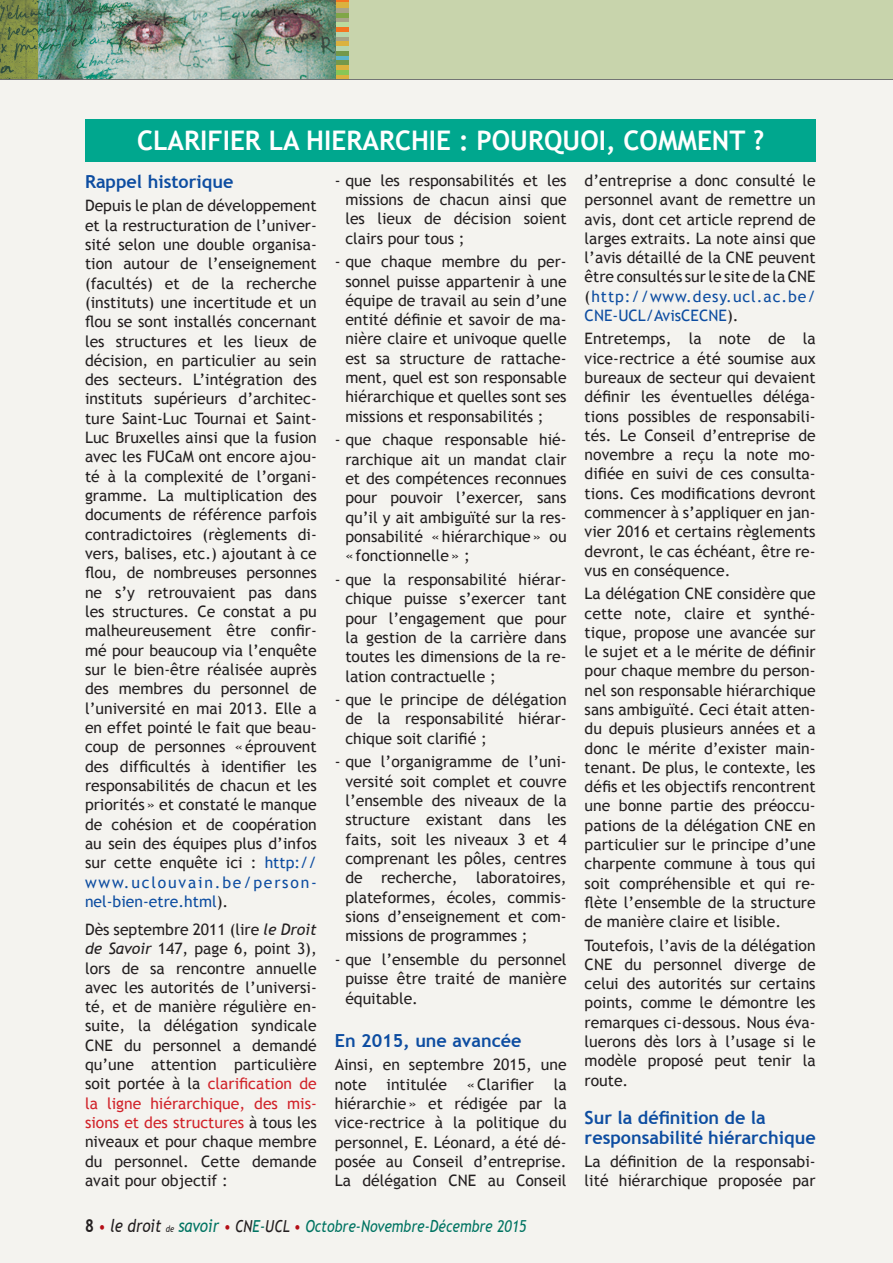
<style>
.page{position:relative;width:893px;height:1263px;background:#fff}
.page>*{position:absolute;margin:0;border:0;box-sizing:border-box;transform-origin:0 0}
.t1{font:700 27px "Trebuchet MS";color:#fff}
.t2{font:700 18px/19.4px "Trebuchet MS";color:#0d4da1}
.t3{font:italic 16.5px "Trebuchet MS";color:#007462;scale:.85 1}
.t4{font:15.75px/19.4px "Trebuchet MS";color:#231f20;text-align:justify}
.s1{color:#0d4da1}
.s2{font-style:italic}
.s3{color:#d1232a}
.s4{font-weight:700;font-style:normal;font-size:17.85px;color:#231f20}
.s5{color:#b50e16}
.s6{font-size:17.85px;color:#231f20}
.s7{font-size:9px;color:#231f20}
.s8{font-size:17.85px}
.s9{color:#231f20}
</style>
<div class="page">
<div style="left:349px;top:0;width:544px;height:80px;background:#c8d4ac"></div>
<img style="left:0;top:0;width:336px;height:79px">
<div style="left:336px;top:0;width:13px;height:80px;background:#dab23f"></div>
<div style="left:336px;top:70px;width:13px;height:5px;background:#88c656"></div>
<div style="left:336px;top:60px;width:13px;height:5px;background:#74984b"></div>
<div style="left:336px;top:55px;width:13px;height:5px;background:#5bb4cb"></div>
<div style="left:336px;top:51px;width:13px;height:5px;background:#74984b"></div>
<div style="left:336px;top:46px;width:13px;height:5px;background:#b7d5ac"></div>
<div style="left:336px;top:36px;width:13px;height:5px;background:#a7a488"></div>
<hr style="left:336px;top:32px;width:13px;height:4px;background:#b7d5ac">
<div style="left:336px;top:27px;width:13px;height:5px;background:#f47521"></div>
<div style="left:336px;top:22px;width:13px;height:5px;background:#bbdb9d"></div>
<div style="left:336px;top:17px;width:13px;height:5px;background:#a7a488"></div>
<div style="left:336px;top:13px;width:13px;height:5px;background:#80a648"></div>
<div style="left:336px;top:8px;width:13px;height:5px;background:#a7a488"></div>
<svg style="left:336px;top:0;width:13px;height:2px"></svg>
<hr style="left:0;top:79px;width:893px;height:2px;background:#6c6d70">
<div style="left:0;top:81px;width:893px;height:1182px;background:#f4f3ef"></div>
<div style="left:85px;top:119px;width:731px;height:43px;background:#00a78e"></div>
<h1 class="t1" style="left:137px;top:123px;width:629px">CLARIFIER LA HIERARCHIE : POURQUOI, COMMENT ?</h1>
<p class="t2" style="left:85px;top:172px;width:150px">Rappel historique</p>
<p class="t4" style="left:85px;top:196px;width:233px">Depuis le plan de développement et la restructuration de l’univer&shy;sité selon une double organisa&shy;tion autour de l’enseignement (facultés) et de la recherche (instituts) une incertitude et un flou se sont installés concernant les structures et les lieux de décision, en particulier au sein des secteurs. L’intégration des instituts supérieurs d’architec&shy;ture Saint-Luc Tournai et Saint-Luc Bruxelles ainsi que la fusion avec les FUCaM ont encore ajou&shy;té à la complexité de l’organi&shy;gramme. La multiplication des documents de référence parfois contradictoires (règlements di&shy;vers, balises, etc.) ajoutant à ce flou, de nombreuses personnes ne s’y retrouvaient pas dans les structures. Ce constat a pu malheureusement être confir&shy;mé pour beaucoup via l’enquête sur le bien-être réalisée auprès des membres du personnel de l’université en mai 2013. Elle a en effet pointé le fait que beau&shy;coup de personnes «éprouvent des difficultés à identifier les responsabilités de chacun et les priorités» et constaté le manque de cohésion et de coopération au sein des équipes plus d’infos sur cette enquête ici : <span class="s1">http:// www.uclouvain.be/person&shy;nel-bien-etre.html</span>).</p>
<p class="t4" style="left:85px;top:920px;width:233px">Dès septembre 2011 (lire <span class="s2">le Droit de Savoir</span> 147, page 6, point 3), lors de sa rencontre annuelle avec les autorités de l’universi&shy;té, et de manière régulière en&shy;suite, la délégation syndicale CNE du personnel a demandé qu’une attention particulière soit portée à la <span class="s3">clarification de la ligne hiérarchique, des mis&shy;sions et des structures</span> à tous les niveaux et pour chaque membre du personnel. Cette demande avait pour objectif :</p>
<p class="t4" style="left:345px;top:171px;width:223px;text-indent:-11px">- que les responsabilités et les missions de chacun ainsi que les lieux de décision soient clairs pour tous ;</p>
<p class="t4" style="left:345px;top:252px;width:223px;text-indent:-11px">- que chaque membre du per&shy;sonnel puisse appartenir à une équipe de travail au sein d’une entité définie et savoir de ma&shy;nière claire et univoque quelle est sa structure de rattache&shy;ment, quel est son responsable hiérarchique et quelles sont ses missions et responsabilités ;</p>
<p class="t4" style="left:345px;top:430px;width:223px;text-indent:-11px">- que chaque responsable hié&shy;rarchique ait un mandat clair et des compétences reconnues pour pouvoir l’exercer, sans qu’il y ait ambiguïté sur la res&shy;ponsabilité «hiérarchique» ou «fonctionnelle» ;</p>
<p class="t4" style="left:345px;top:570px;width:223px;text-indent:-11px">- que la responsabilité hiérar&shy;chique puisse s’exercer tant pour l’engagement que pour la gestion de la carrière dans toutes les dimensions de la re&shy;lation contractuelle ;</p>
<p class="t4" style="left:345px;top:690px;width:223px;text-indent:-11px">- que le principe de délégation de la responsabilité hiérar&shy;chique soit clarifié ;</p>
<p class="t4" style="left:345px;top:752px;width:223px;text-indent:-11px">- que l’organigramme de l’uni&shy;versité soit complet et couvre l’ensemble des niveaux de la structure existant dans les faits, soit les niveaux 3 et 4 comprenant les pôles, centres de recherche, laboratoires, plateformes, écoles, commis&shy;sions d’enseignement et com&shy;missions de programmes ;</p>
<p class="t4" style="left:345px;top:950px;width:223px;text-indent:-11px">- que l’ensemble du personnel puisse être traité de manière équitable.</p>
<p class="t2" style="left:335px;top:1031px;width:188px">En 2015, une avancée</p>
<p class="t4" style="left:335px;top:1055px;width:233px">Ainsi, en septembre 2015, une note</p>
<p class="t4" style="left:585px;top:171px;width:233px">d’entreprise a donc consulté le personnel avant de remettre un avis, dont cet article reprend de larges extraits. La note ainsi que l’avis détaillé de la CNE peuvent être consultés sur le site de la CNE (<span class="s1">http://www.desy.ucl.ac.be/ CNE-UCL/AvisCECNE</span>).</p>
<p class="t4" style="left:585px;top:329px;width:233px">Entretemps, la note de la vice-rectrice a été soumise aux bureaux de secteur qui devaient définir les éventuelles déléga&shy;tions possibles de responsabili&shy;tés. Le Conseil d’entreprise de novembre a reçu la note mo&shy;difiée en suivi de ces consulta&shy;tions. Ces modifications devront commencer à s’appliquer en jan&shy;vier 2016 et certains règlements devront, le cas échéant, être re&shy;vus en conséquence.</p>
<p class="t4" style="left:585px;top:584px;width:233px">La délégation CNE considère que cette note, claire et synthé&shy;tique, propose une avancée sur le sujet et a le mérite de définir pour chaque membre du person&shy;nel son responsable hiérarchique sans ambiguïté. Ceci était atten&shy;du depuis plusieurs années et a donc le mérite d’exister main&shy;tenant. De plus, le contexte, les défis et les objectifs rencontrent une bonne partie des préoccu&shy;pations de la délégation CNE en particulier sur le principe d’une charpente commune à tous qui soit compréhensible et qui re&shy;flète l’ensemble de la structure de manière claire et lisible.</p>
<p class="t4" style="left:585px;top:935px;width:233px">Toutefois, l’avis de la délégation CNE du personnel diverge de celui des autorités sur certains points, comme le démontre les remarques ci-dessous. Nous éva&shy;luerons dès lors à l’usage si le modèle proposé peut tenir la route.</p>
<p class="t2" style="left:585px;top:1108px;width:233px">Sur la définition de la responsabilité hiérarchique</p>
<p class="t4" style="left:585px;top:1152px;width:233px">La définition de la responsabi&shy;lité hiérarchique proposée par</p>
<p class="t4" style="left:387px;top:1075px;width:62px">intitulée</p>
<p class="t4" style="left:467px;top:1075px;width:69px">«Clarifier</p>
<p class="t4" style="left:335px;top:1075px;width:233px;text-indent:219px">la hiérarchie» et rédigée par la vice-rectrice à la politique du personnel, E. Léonard, a été dé&shy;posée au Conseil d’entreprise.<br>La délégation CNE au Conseil</p>
<p class="t3" style="left:85px;top:1216px;width:521px"><span class="s4">8</span> <span class="s5">•</span> <span class="s6">le droit</span> <span class="s7">de</span> <span class="s8">savoir</span> <span class="s5">•</span> <span class="s9">CN</span>E-<span class="s9">UCL</span> <span class="s5">•</span> Octobre-Novembre-Décembre 2015</p>
</div>
